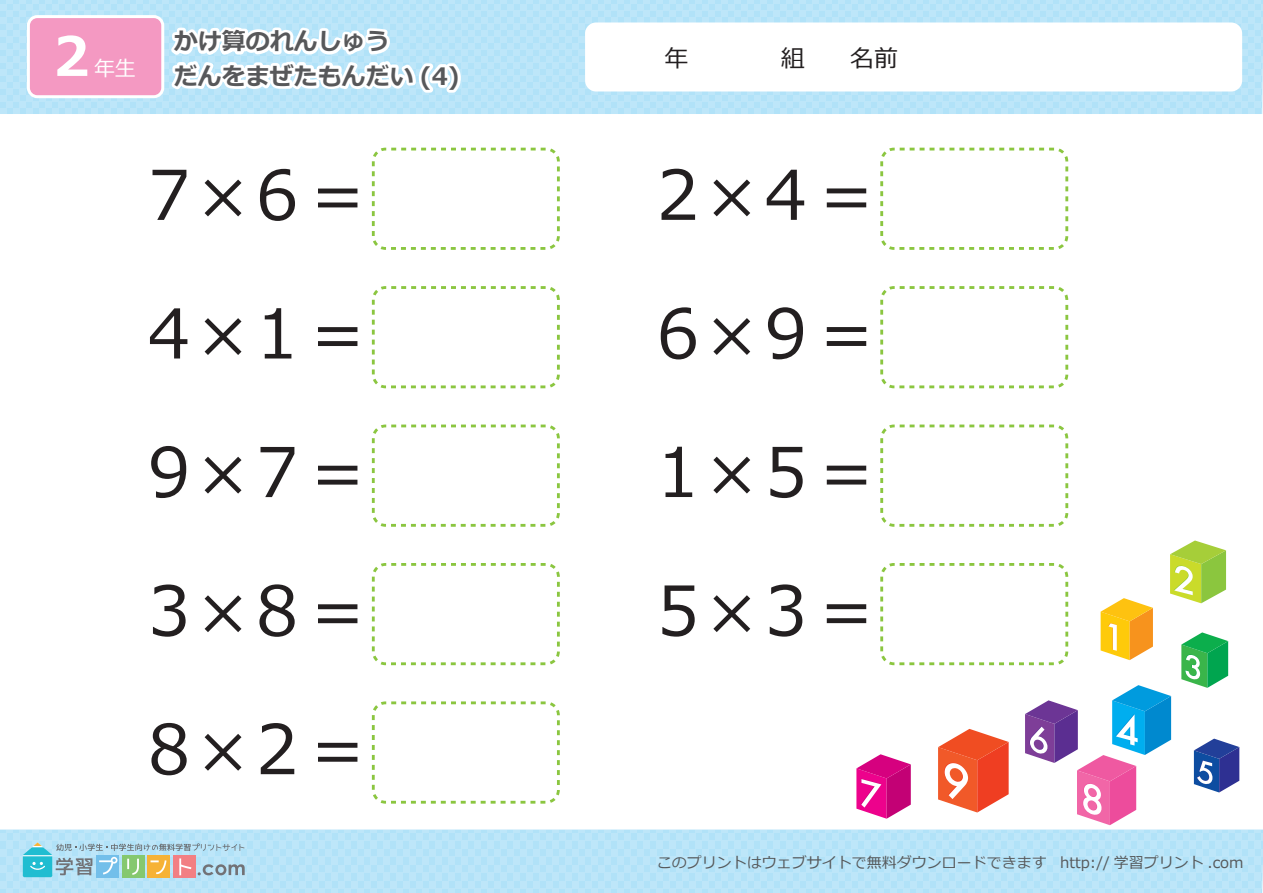
<style>
.page{position:relative;width:1263px;height:893px;background:#fff}
.page>*{position:absolute;margin:0;border:0;box-sizing:border-box;transform-origin:0 0}
.t1{font:68.1px/138.6px "Meiryo";color:#231f20;text-align:justify}
.t2{font:700 54px "Meiryo";color:#fff}
.t3{font:700 24px "Meiryo";color:#57585a}
.t4{font:24px "Meiryo";color:#231f20}
.t5{font:21px "Meiryo";color:#fff}
.t6{font:15px "Meiryo";color:#56595b}
</style>
<div class="page">
<svg style="left:0;top:0;width:1263px;height:114px;fill:#bde6f9"></svg>
<div style="left:585px;top:22px;width:657px;height:69px;background:#fff;border-radius:11px"></div>
<div style="left:27px;top:15px;width:137px;height:83px;border:6px solid #fff;border-radius:8px"></div>
<div style="left:30px;top:18px;width:131px;height:77px;background:#f499c2;border-radius:8px"></div>
<svg style="left:0;top:829px;width:1263px;height:64px;fill:#bde6f9"></svg>
<svg style="left:23px;top:842px;width:222px;height:35px"></svg>
<svg style="left:1194px;top:739px;width:45px;height:53px"></svg>
<svg style="left:938px;top:729px;width:71px;height:83px"></svg>
<svg style="left:1025px;top:685px;width:146px;height:140px"></svg>
<svg style="left:856px;top:754px;width:55px;height:65px"></svg>
<svg style="left:1100px;top:598px;width:53px;height:62px"></svg>
<svg style="left:1170px;top:540px;width:56px;height:63px"></svg>
<svg style="left:1181px;top:632px;width:47px;height:56px"></svg>
<div style="left:372px;top:148px;width:188px;height:102px;border:3px dashed #8bc640;border-radius:12px"></div>
<div style="left:372px;top:286px;width:188px;height:102px;border:3px dashed #8bc640;border-radius:12px"></div>
<div style="left:372px;top:425px;width:188px;height:102px;border:3px dashed #8bc640;border-radius:12px"></div>
<div style="left:372px;top:563px;width:188px;height:102px;border:3px dashed #8bc640;border-radius:12px"></div>
<div style="left:880px;top:148px;width:188px;height:102px;border:3px dashed #8bc640;border-radius:12px"></div>
<div style="left:880px;top:286px;width:188px;height:102px;border:3px dashed #8bc640;border-radius:12px"></div>
<div style="left:880px;top:425px;width:188px;height:102px;border:3px dashed #8bc640;border-radius:12px"></div>
<div style="left:880px;top:563px;width:188px;height:102px;border:3px dashed #8bc640;border-radius:12px"></div>
<div style="left:372px;top:701px;width:188px;height:103px;border:3px dashed #8bc640;border-radius:12px"></div>
<svg style="left:165px;top:22px;width:300px;height:92px"></svg>
<h3 class="t3" style="left:174px;top:25px;width:217px">かけ算のれんしゅう</h3>
<h2 class="t2" style="left:53px;top:18px;width:38px">2</h2>
<h3 class="t5" style="left:94px;top:54px;width:43px">年生</h3>
<h3 class="t4" style="left:664px;top:41px;width:25px">年</h3>
<h3 class="t4" style="left:781px;top:41px;width:25px">組</h3>
<h3 class="t4" style="left:850px;top:41px;width:49px">名前</h3>
<h3 class="t3" style="left:174px;top:59px;width:287px">だんをまぜたもんだい (4)</h3>
<h1 class="t1" style="left:148px;top:129px;width:225px">7×6＝4×1＝9×7＝3×8＝</h1>
<h1 class="t1" style="left:657px;top:129px;width:225px">2×4＝6×9＝1×5＝5×3＝</h1>
<h1 class="t1" style="left:148px;top:684px;width:225px">8×2＝</h1>
<p class="t6" style="left:657px;top:852px;width:588px">このプリントはウェブサイトで無料ダウンロードできます http:// 学習プリント .com</p>
</div>
